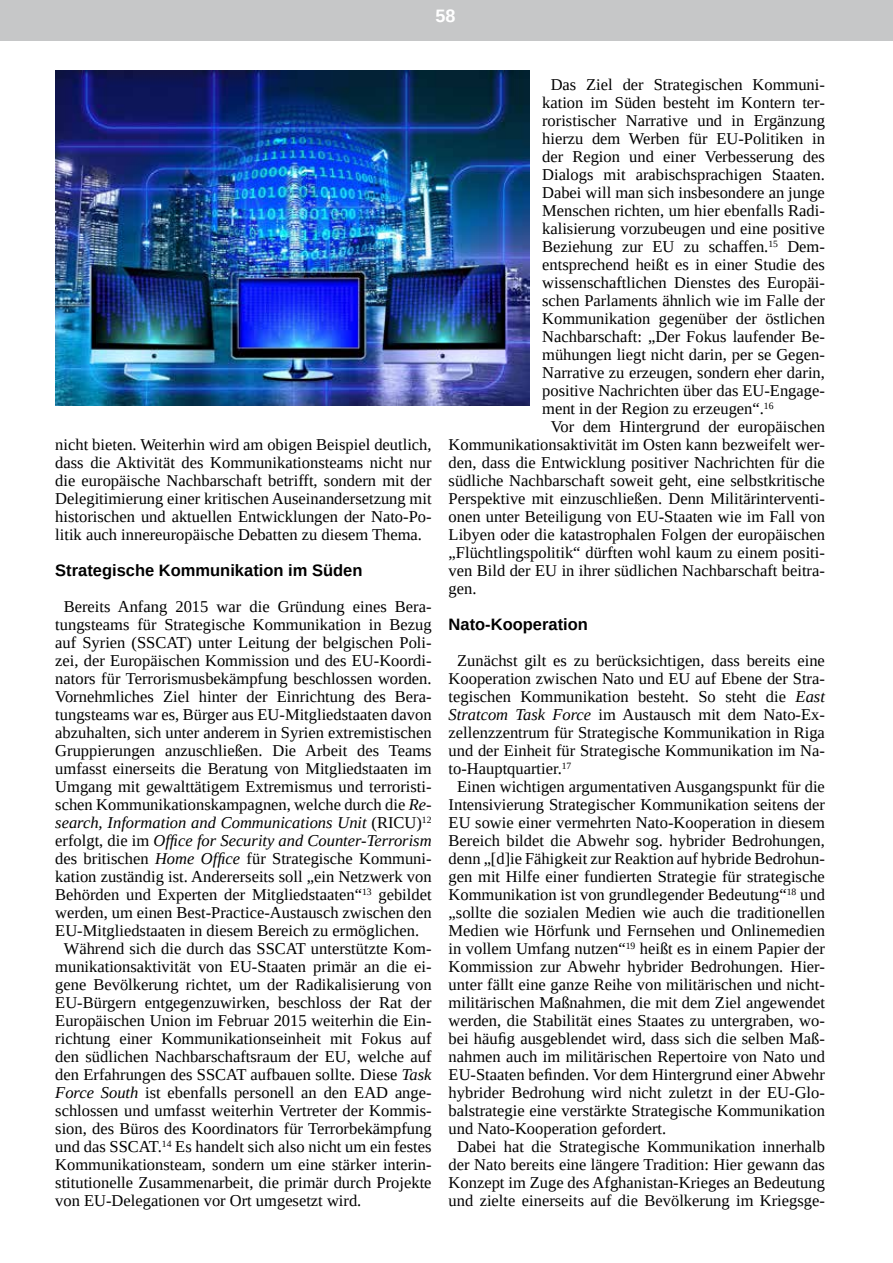
<style>
.page{position:relative;width:893px;height:1263px;background:#fff}
.page>*{position:absolute;margin:0;border:0;box-sizing:border-box;transform-origin:0 0}
.t1{font:700 18px "Liberation Sans";color:#fff}
.t2{font:16.5px/18px "Liberation Serif";color:#000;text-align:justify}
.t3{font:italic 16.5px "Liberation Serif";color:#000}
.t4{font:700 16.5px "Liberation Sans";color:#000}
.s1{font-style:italic}
.s2{font-style:normal}
</style>
<div class="page">
<div style="left:0;top:0;width:893px;height:41px;background:#c6c7c8"></div>
<img style="left:55px;top:71px;width:474px;height:334px">
<p class="t1" style="left:435px;top:3px;width:22px">58</p>
<p class="t2" style="left:55px;top:435px;width:378px">nicht bieten. Weiterhin wird am obigen Beispiel deutlich, dass die Aktivität des Kommunikationsteams nicht nur die europäische Nachbarschaft betrifft, sondern mit der Delegitimierung einer kritischen Auseinandersetzung mit historischen und aktuellen Entwicklungen der Nato-Po&shy;litik auch innereuropäische Debatten zu diesem Thema.</p>
<p class="t4" style="left:55px;top:559px;width:309px">Strategische Kommunikation im Süden</p>
<p class="t2" style="left:64px;top:597px;width:369px">Bereits Anfang 2015 war die Gründung eines Bera-</p>
<p class="t2" style="left:55px;top:615px;width:378px">tungsteams für Strategische Kommunikation in Bezug</p>
<p class="t2" style="left:55px;top:633px;width:378px">auf Syrien (SSCAT) unter Leitung der belgischen Poli-</p>
<p class="t2" style="left:55px;top:651px;width:378px">zei, der Europäischen Kommission und des EU-Koordi-</p>
<p class="t2" style="left:55px;top:669px;width:378px">nators für Terrorismusbekämpfung beschlossen worden.</p>
<p class="t2" style="left:55px;top:687px;width:378px">Vornehmliches Ziel hinter der Einrichtung des Bera-</p>
<p class="t2" style="left:55px;top:705px;width:378px">tungsteams war es, Bürger aus EU-Mitgliedstaaten davon</p>
<p class="t2" style="left:55px;top:723px;width:378px">abzuhalten, sich unter anderem in Syrien extremistischen</p>
<p class="t2" style="left:55px;top:741px;width:378px">Gruppierungen anzuschließen. Die Arbeit des Teams</p>
<p class="t2" style="left:55px;top:759px;width:378px">umfasst einerseits die Beratung von Mitgliedstaaten im</p>
<p class="t2" style="left:55px;top:777px;width:378px">Umgang mit gewalttätigem Extremismus und terroristi-</p>
<p class="t2" style="left:55px;top:795px;width:378px">schen Kommunikationskampagnen, welche durch die <span class="s1">Re-</span></p>
<p class="t3" style="left:55px;top:812px;width:378px">search, Information and Communications Unit <span class="s2">(RICU)</span><sup>12</sup></p>
<p class="t3" style="left:55px;top:830px;width:378px"><span class="s2">erfolgt, die im</span> Office for Security and Counter-Terrorism</p>
<p class="t2" style="left:55px;top:849px;width:378px">des britischen <span class="s1">Home Office</span> für Strategische Kommuni-</p>
<p class="t2" style="left:55px;top:867px;width:378px">kation zuständig ist. Andererseits soll „ein Netzwerk von</p>
<p class="t2" style="left:55px;top:885px;width:378px">Behörden und Experten der Mitgliedstaaten“<sup>13</sup> gebildet</p>
<p class="t2" style="left:55px;top:903px;width:378px">werden, um einen Best-Practice-Austausch zwischen den</p>
<p class="t2" style="left:55px;top:921px;width:365px">EU-Mitgliedstaaten in diesem Bereich zu ermöglichen.</p>
<p class="t2" style="left:64px;top:939px;width:369px">Während sich die durch das SSCAT unterstützte Kom-</p>
<p class="t2" style="left:55px;top:957px;width:378px">munikationsaktivität von EU-Staaten primär an die ei-</p>
<p class="t2" style="left:55px;top:975px;width:378px">gene Bevölkerung richtet, um der Radikalisierung von</p>
<p class="t2" style="left:55px;top:993px;width:378px">EU-Bürgern entgegenzuwirken, beschloss der Rat der</p>
<p class="t2" style="left:55px;top:1011px;width:378px">Europäischen Union im Februar 2015 weiterhin die Ein-</p>
<p class="t2" style="left:55px;top:1029px;width:378px">richtung einer Kommunikationseinheit mit Fokus auf</p>
<p class="t2" style="left:55px;top:1047px;width:378px">den südlichen Nachbarschaftsraum der EU, welche auf</p>
<p class="t2" style="left:55px;top:1065px;width:378px">den Erfahrungen des SSCAT aufbauen sollte. Diese <span class="s1">Task</span></p>
<p class="t2" style="left:55px;top:1083px;width:378px"><span class="s1">Force South</span> ist ebenfalls personell an den EAD ange-</p>
<p class="t2" style="left:55px;top:1101px;width:378px">schlossen und umfasst weiterhin Vertreter der Kommis-</p>
<p class="t2" style="left:55px;top:1119px;width:378px">sion, des Büros des Koordinators für Terrorbekämpfung</p>
<p class="t2" style="left:55px;top:1137px;width:378px">und das SSCAT.<sup>14</sup> Es handelt sich also nicht um ein festes</p>
<p class="t2" style="left:55px;top:1155px;width:378px">Kommunikationsteam, sondern um eine stärker interin-</p>
<p class="t2" style="left:55px;top:1173px;width:378px">stitutionelle Zusammenarbeit, die primär durch Projekte</p>
<p class="t2" style="left:55px;top:1191px;width:308px">von EU-Delegationen vor Ort umgesetzt wird.</p>
<p class="t2" style="left:551px;top:75px;width:276px">Das Ziel der Strategischen Kommuni-</p>
<p class="t2" style="left:542px;top:93px;width:284px">kation im Süden besteht im Kontern ter-</p>
<p class="t2" style="left:542px;top:111px;width:284px">roristischer Narrative und in Ergänzung</p>
<p class="t2" style="left:542px;top:129px;width:284px">hierzu dem Werben für EU-Politiken in</p>
<p class="t2" style="left:542px;top:147px;width:284px">der Region und einer Verbesserung des</p>
<p class="t2" style="left:542px;top:165px;width:284px">Dialogs mit arabischsprachigen Staaten.</p>
<p class="t2" style="left:542px;top:183px;width:284px">Dabei will man sich insbesondere an junge</p>
<p class="t2" style="left:542px;top:201px;width:284px">Menschen richten, um hier ebenfalls Radi-</p>
<p class="t2" style="left:542px;top:219px;width:284px">kalisierung vorzubeugen und eine positive</p>
<p class="t2" style="left:542px;top:237px;width:284px">Beziehung zur EU zu schaffen.<sup>15</sup> Dem-</p>
<p class="t2" style="left:542px;top:255px;width:284px">entsprechend heißt es in einer Studie des</p>
<p class="t2" style="left:542px;top:273px;width:284px">wissenschaftlichen Dienstes des Europäi-</p>
<p class="t2" style="left:542px;top:291px;width:284px">schen Parlaments ähnlich wie im Falle der</p>
<p class="t2" style="left:542px;top:309px;width:284px">Kommunikation gegenüber der östlichen</p>
<p class="t2" style="left:542px;top:327px;width:284px">Nachbarschaft: „Der Fokus laufender Be-</p>
<p class="t2" style="left:542px;top:345px;width:284px">mühungen liegt nicht darin, per se Gegen-</p>
<p class="t2" style="left:542px;top:363px;width:284px">Narrative zu erzeugen, sondern eher darin,</p>
<p class="t2" style="left:542px;top:381px;width:284px">positive Nachrichten über das EU-Engage-</p>
<p class="t2" style="left:542px;top:399px;width:233px">ment in der Region zu erzeugen“.<sup>16</sup></p>
<p class="t2" style="left:551px;top:417px;width:276px">Vor dem Hintergrund der europäischen</p>
<p class="t2" style="left:449px;top:435px;width:378px">Kommunikationsaktivität im Osten kann bezweifelt wer-</p>
<p class="t2" style="left:449px;top:453px;width:378px">den, dass die Entwicklung positiver Nachrichten für die</p>
<p class="t2" style="left:449px;top:471px;width:378px">südliche Nachbarschaft soweit geht, eine selbstkritische</p>
<p class="t2" style="left:449px;top:489px;width:378px">Perspektive mit einzuschließen. Denn Militärinterventi-</p>
<p class="t2" style="left:449px;top:507px;width:378px">onen unter Beteiligung von EU-Staaten wie im Fall von</p>
<p class="t2" style="left:449px;top:525px;width:378px">Libyen oder die katastrophalen Folgen der europäischen</p>
<p class="t2" style="left:449px;top:543px;width:378px">„Flüchtlingspolitik“ dürften wohl kaum zu einem positi-</p>
<p class="t2" style="left:449px;top:561px;width:378px">ven Bild der EU in ihrer südlichen Nachbarschaft beitra-</p>
<p class="t2" style="left:449px;top:579px;width:29px">gen.</p>
<p class="t4" style="left:449px;top:613px;width:141px">Nato-Kooperation</p>
<p class="t2" style="left:457px;top:651px;width:369px">Zunächst gilt es zu berücksichtigen, dass bereits eine</p>
<p class="t2" style="left:449px;top:669px;width:378px">Kooperation zwischen Nato und EU auf Ebene der Stra-</p>
<p class="t2" style="left:449px;top:687px;width:378px">tegischen Kommunikation besteht. So steht die <span class="s1">East</span></p>
<p class="t2" style="left:449px;top:705px;width:378px"><span class="s1">Stratcom Task Force</span> im Austausch mit dem Nato-Ex-</p>
<p class="t2" style="left:449px;top:723px;width:378px">zellenzzentrum für Strategische Kommunikation in Riga</p>
<p class="t2" style="left:449px;top:741px;width:378px">und der Einheit für Strategische Kommunikation im Na-</p>
<p class="t2" style="left:449px;top:759px;width:124px">to-Hauptquartier.<sup>17</sup></p>
<p class="t2" style="left:457px;top:777px;width:369px">Einen wichtigen argumentativen Ausgangspunkt für die</p>
<p class="t2" style="left:449px;top:795px;width:378px">Intensivierung Strategischer Kommunikation seitens der</p>
<p class="t2" style="left:449px;top:813px;width:378px">EU sowie einer vermehrten Nato-Kooperation in diesem</p>
<p class="t2" style="left:449px;top:831px;width:378px">Bereich bildet die Abwehr sog. hybrider Bedrohungen,</p>
<p class="t2" style="left:449px;top:849px;width:378px">denn „[d]ie Fähigkeit zur Reaktion auf hybride Bedrohun-</p>
<p class="t2" style="left:449px;top:867px;width:378px">gen mit Hilfe einer fundierten Strategie für strategische</p>
<p class="t2" style="left:449px;top:885px;width:378px">Kommunikation ist von grundlegender Bedeutung“<sup>18</sup> und</p>
<p class="t2" style="left:449px;top:903px;width:378px">„sollte die sozialen Medien wie auch die traditionellen</p>
<p class="t2" style="left:449px;top:921px;width:378px">Medien wie Hörfunk und Fernsehen und Onlinemedien</p>
<p class="t2" style="left:449px;top:939px;width:378px">in vollem Umfang nutzen“<sup>19</sup> heißt es in einem Papier der</p>
<p class="t2" style="left:449px;top:957px;width:378px">Kommission zur Abwehr hybrider Bedrohungen. Hier-</p>
<p class="t2" style="left:449px;top:975px;width:378px">unter fällt eine ganze Reihe von militärischen und nicht-</p>
<p class="t2" style="left:449px;top:993px;width:378px">militärischen Maßnahmen, die mit dem Ziel angewendet</p>
<p class="t2" style="left:449px;top:1011px;width:378px">werden, die Stabilität eines Staates zu untergraben, wo-</p>
<p class="t2" style="left:449px;top:1029px;width:378px">bei häufig ausgeblendet wird, dass sich die selben Maß-</p>
<p class="t2" style="left:449px;top:1047px;width:378px">nahmen auch im militärischen Repertoire von Nato und</p>
<p class="t2" style="left:449px;top:1065px;width:378px">EU-Staaten befinden. Vor dem Hintergrund einer Abwehr</p>
<p class="t2" style="left:449px;top:1083px;width:378px">hybrider Bedrohung wird nicht zuletzt in der EU-Glo-</p>
<p class="t2" style="left:449px;top:1101px;width:378px">balstrategie eine verstärkte Strategische Kommunikation</p>
<p class="t2" style="left:449px;top:1119px;width:219px">und Nato-Kooperation gefordert.</p>
<p class="t2" style="left:457px;top:1137px;width:369px">Dabei hat die Strategische Kommunikation innerhalb</p>
<p class="t2" style="left:449px;top:1155px;width:378px">der Nato bereits eine längere Tradition: Hier gewann das</p>
<p class="t2" style="left:449px;top:1173px;width:378px">Konzept im Zuge des Afghanistan-Krieges an Bedeutung</p>
<p class="t2" style="left:449px;top:1191px;width:378px">und zielte einerseits auf die Bevölkerung im Kriegsge-</p>
</div>
